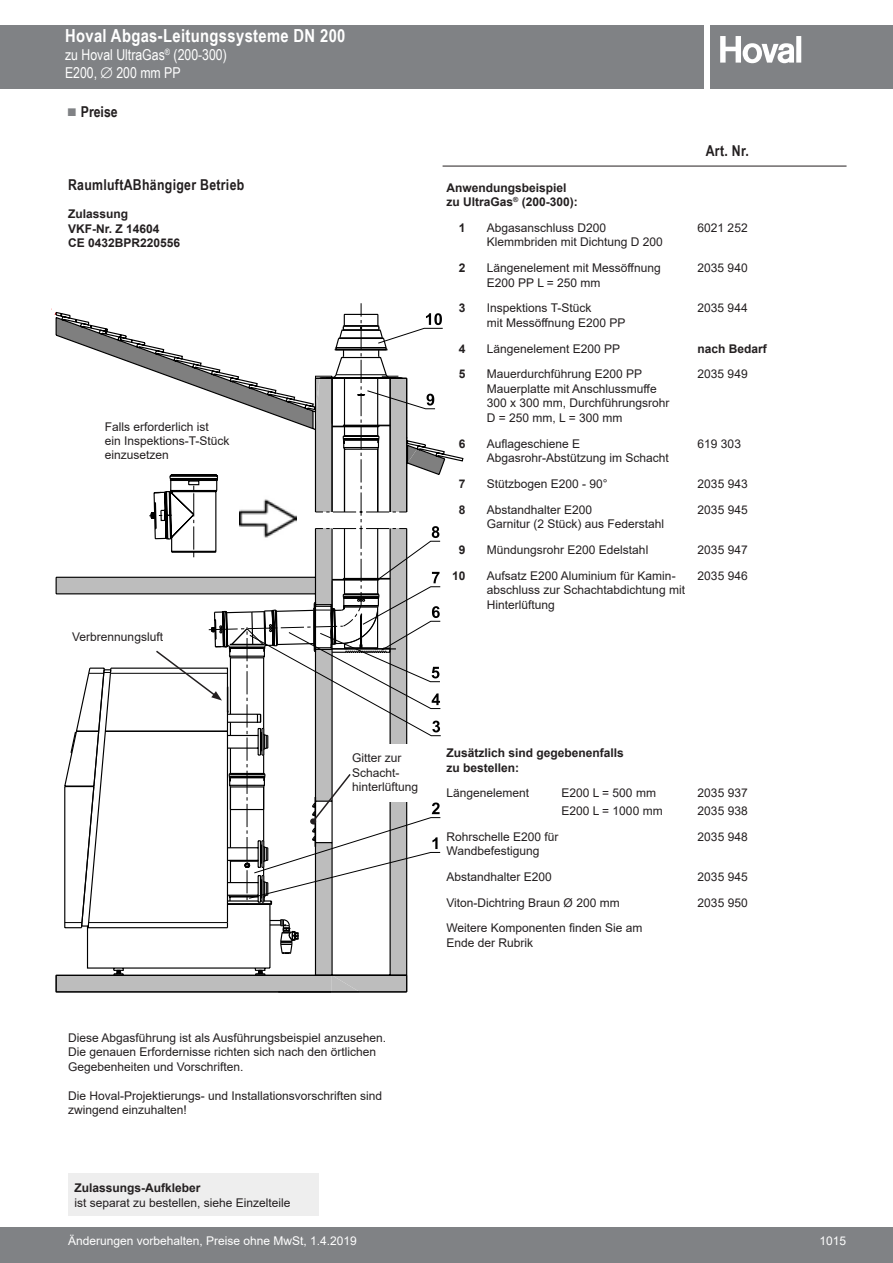
<style>
.page{position:relative;width:893px;height:1263px;background:#fff}
.page>*{position:absolute;margin:0;border:0;box-sizing:border-box;transform-origin:0 0}
.t1{font:700 18px "Arial Narrow";letter-spacing:.02em;color:#fff}
.t2{font:700 15px "Arial Narrow";letter-spacing:.02em;color:#231f20}
.t3{font:15px/18px "Arial Narrow";color:#fff}
.t4{font:12px/14.4px "Arial";color:#231f20}
.t5{font:700 12px/14.4px "Arial";color:#231f20}
.t6{font:12px "Arial";color:#fff}
.s1{font-size:16.5px;color:#808285}
</style>
<div class="page">
<div style="left:710px;top:26px;width:183px;height:63px;background:#808285"></div>
<svg style="left:720px;top:36px;width:81px;height:27px"></svg>
<div style="left:0;top:26px;width:703px;height:63px;background:#808285"></div>
<div style="left:0;top:1228px;width:893px;height:35px;background:#808285"></div>
<hr style="left:443px;top:166px;width:403px;height:1px;background:#231f20">
<div style="left:68px;top:1174px;width:251px;height:42px;background:#eee"></div>
<svg style="left:51px;top:303px;width:394px;height:689px"></svg>
<h1 class="t1" style="left:65px;top:22px;width:282px">Hoval Abgas-Leitungssysteme DN 200</h1>
<p class="t3" style="left:65px;top:45px;width:163px">zu Hoval UltraGas<sup>®</sup> (200-300)<br>E200, ∅ 200 mm PP</p>
<p class="t2" style="left:68px;top:101px;width:51px"><span class="s1">■</span> Preise</p>
<p class="t2" style="left:68px;top:173px;width:178px">RaumluftABhängiger Betrieb</p>
<p class="t5" style="left:68px;top:207px;width:114px">Zulassung<br>VKF-Nr. Z 14604<br>CE 0432BPR220556</p>
<p class="t4" style="left:105px;top:419px;width:126px">Falls erforderlich ist<br>ein Inspektions-T-Stück einzusetzen</p>
<p class="t4" style="left:72px;top:630px;width:92px">Verbrennungsluft</p>
<p class="t5" style="left:446px;top:180px;width:133px">Anwendungsbeispiel zu UltraGas<sup>®</sup> (200-300):</p>
<p class="t5" style="left:459px;top:221px;width:8px">1</p>
<p class="t4" style="left:487px;top:220px;width:178px">Abgasanschluss D200<br>Klemmbriden mit Dichtung D 200</p>
<p class="t5" style="left:459px;top:261px;width:8px">2</p>
<p class="t4" style="left:487px;top:261px;width:175px">Längenelement mit Messöffnung<br>E200 PP L = 250 mm</p>
<p class="t5" style="left:459px;top:301px;width:8px">3</p>
<p class="t4" style="left:487px;top:301px;width:140px">Inspektions T-Stück<br>mit Messöffnung E200 PP</p>
<p class="t5" style="left:459px;top:341px;width:8px">4</p>
<p class="t4" style="left:487px;top:341px;width:135px">Längenelement E200 PP</p>
<p class="t5" style="left:459px;top:367px;width:8px">5</p>
<p class="t4" style="left:487px;top:367px;width:184px">Mauerdurchführung E200 PP<br>Mauerplatte mit Anschlussmuffe<br>300 x 300 mm, Durchführungsrohr<br>D = 250 mm, L = 300 mm</p>
<p class="t5" style="left:459px;top:436px;width:8px">6</p>
<p class="t4" style="left:487px;top:436px;width:184px">Auflageschiene E<br>Abgasrohr-Abstützung im Schacht</p>
<p class="t5" style="left:459px;top:476px;width:8px">7</p>
<p class="t4" style="left:487px;top:476px;width:122px">Stützbogen E200 - 90°</p>
<p class="t5" style="left:459px;top:502px;width:8px">8</p>
<p class="t4" style="left:487px;top:502px;width:179px">Abstandhalter E200<br>Garnitur (2 Stück) aus Federstahl</p>
<p class="t5" style="left:459px;top:543px;width:8px">9</p>
<p class="t4" style="left:487px;top:542px;width:163px">Mündungsrohr E200 Edelstahl</p>
<p class="t5" style="left:452px;top:568px;width:15px">10</p>
<p class="t4" style="left:487px;top:568px;width:200px">Aufsatz E200 Aluminium für Kamin&shy;abschluss zur Schachtabdichtung mit<br>Hinterlüftung</p>
<p class="t2" style="left:706px;top:139px;width:45px">Art. Nr.</p>
<p class="t4" style="left:698px;top:220px;width:52px">6021 252</p>
<p class="t4" style="left:698px;top:261px;width:52px">2035 940</p>
<p class="t4" style="left:698px;top:301px;width:52px">2035 944</p>
<p class="t5" style="left:698px;top:341px;width:71px">nach Bedarf</p>
<p class="t4" style="left:698px;top:367px;width:52px">2035 949</p>
<p class="t4" style="left:698px;top:436px;width:45px">619 303</p>
<p class="t4" style="left:698px;top:471px;width:52px;line-height:25.8px">2035 943<br>2035 945</p>
<p class="t4" style="left:698px;top:537px;width:52px;line-height:25.8px">2035 947<br>2035 946</p>
<p class="t4" style="left:352px;top:751px;width:68px">Gitter zur<br>Schacht&shy;hinterlüftung</p>
<p class="t5" style="left:446px;top:746px;width:179px">Zusätzlich sind gegebenenfalls zu bestellen:</p>
<p class="t4" style="left:446px;top:786px;width:84px">Längenelement</p>
<p class="t4" style="left:561px;top:784px;width:103px;line-height:17.2px">E200 L = 500 mm<br>E200 L = 1000 mm</p>
<p class="t4" style="left:446px;top:829px;width:114px">Rohrschelle E200 für<br>Wandbefestigung</p>
<p class="t4" style="left:446px;top:863px;width:197px;line-height:25.8px">Abstandhalter E200<br>Viton-Dichtring Braun Ø 200 mm<br>Weitere Komponenten finden Sie am</p>
<p class="t4" style="left:446px;top:935px;width:88px">Ende der Rubrik</p>
<p class="t4" style="left:68px;top:1030px;width:320px">Diese Abgasführung ist als Ausführungsbeispiel anzusehen.<br>Die genauen Erfordernisse richten sich nach den örtlichen<br>Gegebenheiten und Vorschriften.</p>
<p class="t4" style="left:68px;top:1088px;width:316px">Die Hoval-Projektierungs- und Installationsvorschriften sind zwingend einzuhalten!</p>
<p class="t5" style="left:74px;top:1181px;width:128px">Zulassungs-Aufkleber</p>
<p class="t4" style="left:74px;top:1195px;width:218px">ist separat zu bestellen, siehe Einzelteile</p>
<p class="t4" style="left:698px;top:784px;width:52px;line-height:17.2px">2035 937<br>2035 938</p>
<p class="t4" style="left:698px;top:829px;width:52px">2035 948</p>
<p class="t4" style="left:698px;top:864px;width:52px;line-height:25.8px">2035 945<br>2035 950</p>
<p class="t6" style="left:68px;top:1232px;width:290px">Änderungen vorbehalten, Preise ohne MwSt, 1.4.2019</p>
<p class="t6" style="left:819px;top:1232px;width:28px">1015</p>
</div>
